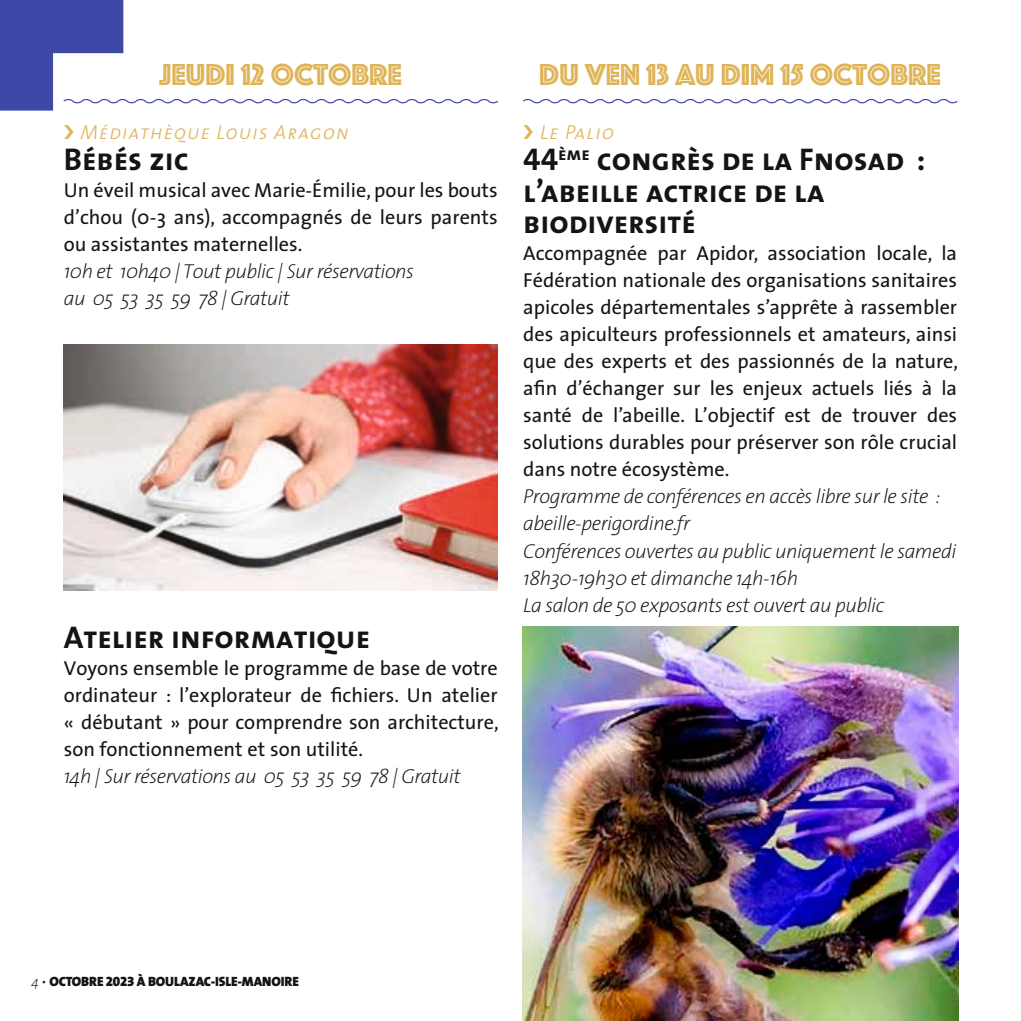
<style>
.page{position:relative;width:1021px;height:1021px;background:#fff}
.page>*{position:absolute;margin:0;border:0;box-sizing:border-box;transform-origin:0 0}
.t1{font:31.5px/31.5px "The Sans Bold Caps";color:#131413}
.t2{font:31.5px "Phosphate Inline";color:#dfb458}
.t3{font:20.25px/27px "The Sans";color:#131413;text-align:justify}
.t4{font:italic 200 20.25px/27px "The Sans";letter-spacing:-.025em;color:#131413}
.t5{font:20.25px "The Sans Light Italic Caps";letter-spacing:.05em;color:#dfb458}
.t6{font:900 13.5px "The Sans";letter-spacing:-.01em;color:#131413}
.s1{font-weight:200;font-style:italic}
.s2{font-family:"The Sans Black Expert";font-weight:400}
</style>
<div class="page">
<svg style="left:523px;top:99px;width:435px;height:5px"></svg>
<svg style="left:0;top:0;width:498px;height:111px"></svg>
<img style="left:522px;top:627px;width:436px;height:393px">
<img style="left:64px;top:344px;width:433px;height:247px">
<h1 class="t2" style="left:159px;top:52px;width:244px">JEUDI 12 OCTOBRE</h1>
<p class="t5" style="left:81px;top:121px;width:270px">Médiathèque Louis Aragon</p>
<h1 class="t1" style="left:64px;top:143px;width:126px">Bébés zic</h1>
<p class="t3" style="left:64px;top:176px;width:435px">Un éveil musical avec Marie-Émilie, pour les bouts d’chou (0-3 ans), accompagnés de leurs parents ou assistantes maternelles.</p>
<p class="t4" style="left:64px;top:257px;width:352px">10h et 10h40 | Tout public | Sur réservations au 05 53 35 59 78 | Gratuit</p>
<h1 class="t1" style="left:64px;top:620px;width:308px">Atelier informatique</h1>
<p class="t3" style="left:64px;top:653px;width:436px">Voyons ensemble le programme de base de votre ordinateur : l’explorateur de fichiers. Un atelier « débutant » pour comprendre son architecture, son fonctionnement et son utilité.</p>
<p class="t4" style="left:64px;top:761px;width:398px">14h | Sur réservations au 05 53 35 59 78 | Gratuit</p>
<h1 class="t2" style="left:539px;top:52px;width:403px">DU VEN 13 AU DIM 15 OCTOBRE</h1>
<p class="t5" style="left:540px;top:121px;width:76px">Le Palio</p>
<h1 class="t1" style="left:523px;top:143px;width:403px">44<sup>ème</sup> congrès de la Fnosad : l’abeille actrice de la biodiversité</h1>
<p class="t3" style="left:523px;top:239px;width:436px">Accompagnée par Apidor, association locale, la Fédération nationale des organisations sanitaires apicoles départementales s’apprête à rassembler des apiculteurs professionnels et amateurs, ainsi que des experts et des passionnés de la nature, afin d’échanger sur les enjeux actuels liés à la santé de l’abeille. L’objectif est de trouver des solutions durables pour préserver son rôle crucial dans notre écosystème.</p>
<p class="t4" style="left:523px;top:482px;width:434px">Programme de conférences en accès libre sur le site : abeille-perigordine.fr<br>Conférences ouvertes au public uniquement le samedi 18h30-19h30 et dimanche 14h-16h<br>La salon de 50 exposants est ouvert au public</p>
<p class="t6" style="left:32px;top:970px;width:268px"><span class="s1">4 •</span> OCTOBRE <span class="s2">2023</span> À BOULAZAC-ISLE-MANOIRE</p>
</div>
